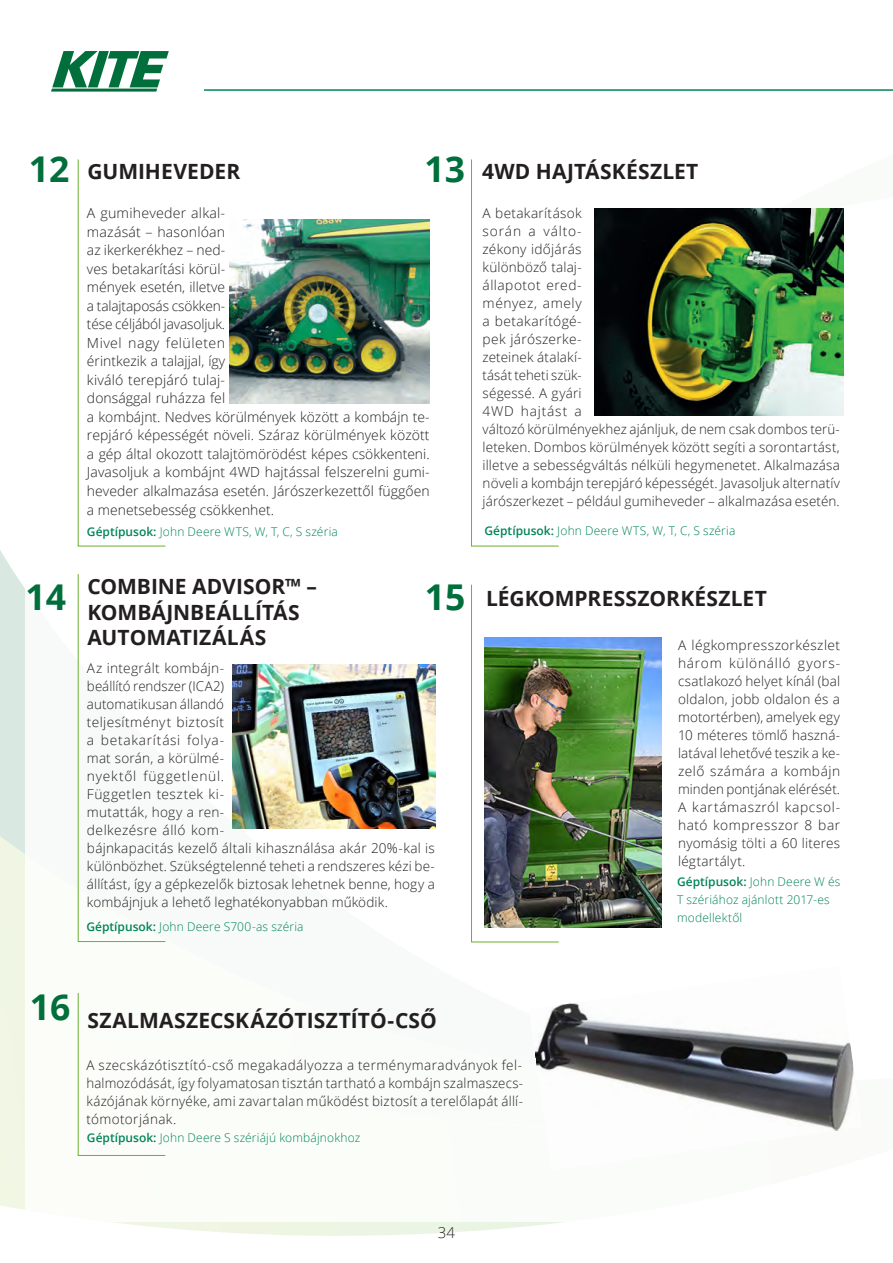
<style>
.page{position:relative;width:893px;height:1263px;background:#fff}
.page>*{position:absolute;margin:0;border:0;box-sizing:border-box;transform-origin:0 0}
.t1{font:700 35.55px "Open Sans";color:#006f3c}
.t2{font:700 21px/25.2px "Open Sans";letter-spacing:.005em;color:#231f20}
.t3{font:300 15px "Open Sans";color:#231f20}
.t4{font:300 13.95px/18.6px "Open Sans";letter-spacing:.005em;color:#231f20}
.t5{font:300 13.5px/18px "Open Sans";letter-spacing:.015em;color:#231f20}
.t6{font:300 12px/18px "Open Sans";letter-spacing:.015em;color:#008558}
.s1{font-weight:600}
</style>
<div class="page">
<svg style="left:0;top:1083px;width:563px;height:153px"></svg>
<svg style="left:0;top:550px;width:25px;height:533px;fill:#d9e9e2"></svg>
<div style="left:26px;top:110px;width:867px;height:1111px;background:#fff"></div>
<svg style="left:51px;top:51px;width:118px;height:41px"></svg>
<hr style="left:204px;top:89px;width:689px;height:2px;background:#008558">
<img style="left:535px;top:1003px;width:319px;height:128px">
<img style="left:594px;top:208px;width:249px;height:207px">
<img style="left:229px;top:219px;width:201px;height:184px">
<img style="left:559px;top:638px;width:102px;height:289px">
<img style="left:233px;top:665px;width:202px;height:164px">
<svg style="left:77px;top:159px;width:89px;height:388px"></svg>
<svg style="left:471px;top:159px;width:88px;height:388px"></svg>
<img style="left:471px;top:584px;width:88px;height:359px">
<svg style="left:77px;top:574px;width:89px;height:368px"></svg>
<svg style="left:77px;top:992px;width:89px;height:164px"></svg>
<h1 class="t1" style="left:29px;top:144px;width:42px">12</h1>
<h1 class="t1" style="left:26px;top:571px;width:42px">14</h1>
<h2 class="t2" style="left:87px;top:158px;width:154px">GUMIHEVEDER</h2>
<h1 class="t1" style="left:424px;top:144px;width:42px">13</h1>
<h2 class="t2" style="left:482px;top:158px;width:218px">4WD HAJTÁSKÉSZLET</h2>
<p class="t4" style="left:87px;top:203px;width:344px">A gumiheveder alkal-<br>mazását – hasonlóan<br>az ikerkerékhez – ned-<br>ves betakarítási körül-<br>mények esetén, illetve<br>a talajtaposás csökken-<br>tése céljából javasoljuk.<br>Mivel nagy felületen<br>érintkezik a talajjal, így<br>kiváló terepjáró tulaj-<br>donsággal ruházza fel<br>a kombájnt. Nedves körülmények között a kombájn te&shy;repjáró képességét növeli. Száraz körülmények között a gép által okozott talajtömörödést képes csökkenteni.<br>Javasoljuk a kombájnt 4WD hajtással felszerelni gumi&shy;heveder alkalmazása esetén. Járószerkezettől függően a menetsebesség csökkenhet.</p>
<p class="t5" style="left:483px;top:204px;width:359px">A betakarítások<br>során a válto-<br>zékony időjárás<br>különböző talaj-<br>állapotot ered-<br>ményez, amely<br>a betakarítógé-<br>pek járószerke-<br>zeteinek átalakí-<br>tását teheti szük-<br>ségessé. A gyári<br>4WD hajtást a<br>változó körülményekhez ajánljuk, de nem csak dombos terü&shy;leteken. Dombos körülmények között segíti a sorontartást, illetve a sebességváltás nélküli hegymenetet. Alkalmazása növeli a kombájn terepjáró képességét. Javasoljuk alternatív járószerkezet – például gumiheveder – alkalmazása esetén.</p>
<p class="t6" style="left:87px;top:522px;width:252px"><span class="s1">Géptípusok:</span> John Deere WTS, W, T, C, S széria</p>
<p class="t6" style="left:485px;top:521px;width:252px"><span class="s1">Géptípusok:</span> John Deere WTS, W, T, C, S széria</p>
<h2 class="t2" style="left:87px;top:574px;width:231px">COMBINE ADVISOR™ –<br>KOMBÁJNBEÁLLÍTÁS<br>AUTOMATIZÁLÁS</h2>
<h1 class="t1" style="left:425px;top:571px;width:42px">15</h1>
<p class="t5" style="left:87px;top:659px;width:349px">Az integrált kombájn-<br>beállító rendszer (ICA2)<br>automatikusan állandó<br>teljesítményt biztosít<br>a betakarítási folya-<br>mat során, a körülmé-<br>nyektől függetlenül.<br>Független tesztek ki-<br>mutatták, hogy a ren-<br>delkezésre álló kom-<br>bájnkapacitás kezelő általi kihasználása akár 20%-kal is különbözhet. Szükségtelenné teheti a rendszeres kézi be&shy;állítást, így a gépkezelők biztosak lehetnek benne, hogy a kombájnjuk a lehető leghatékonyabban működik.</p>
<p class="t6" style="left:86px;top:917px;width:219px"><span class="s1">Géptípusok:</span> John Deere S700-as széria</p>
<h2 class="t2" style="left:486px;top:585px;width:282px">LÉGKOMPRESSZORKÉSZLET</h2>
<p class="t5" style="left:678px;top:635px;width:164px;text-align:justify">A légkompresszorkészlet három különálló gyors&shy;csatlakozó helyet kínál (bal oldalon, jobb oldalon és a motortérben), amelyek egy 10 méteres tömlő haszná&shy;latával lehetővé teszik a ke&shy;zelő számára a kombájn minden pontjának elérését.<br>A kartámaszról kapcsol&shy;ható kompresszor 8 bar nyomásig tölti a 60 literes légtartályt.</p>
<p class="t6" style="left:677px;top:872px;width:165px"><span class="s1">Géptípusok:</span> John Deere W és<br>T szériához ajánlott 2017-es modellektől</p>
<h1 class="t1" style="left:30px;top:982px;width:42px">16</h1>
<h2 class="t2" style="left:87px;top:1007px;width:351px">SZALMASZECSKÁZÓTISZTÍTÓ-CSŐ</h2>
<p class="t5" style="left:86px;top:1055px;width:438px;text-align:justify">A szecskázótisztító-cső megakadályozza a terménymaradványok fel&shy;halmozódását, így folyamatosan tisztán tartható a kombájn szalmaszecs&shy;kázójának környéke, ami zavartalan működést biztosít a terelőlapát állí&shy;tómotorjának.</p>
<p class="t6" style="left:87px;top:1128px;width:275px"><span class="s1">Géptípusok:</span> John Deere S szériájú kombájnokhoz</p>
<p class="t3" style="left:438px;top:1223px;width:19px">34</p>
</div>
